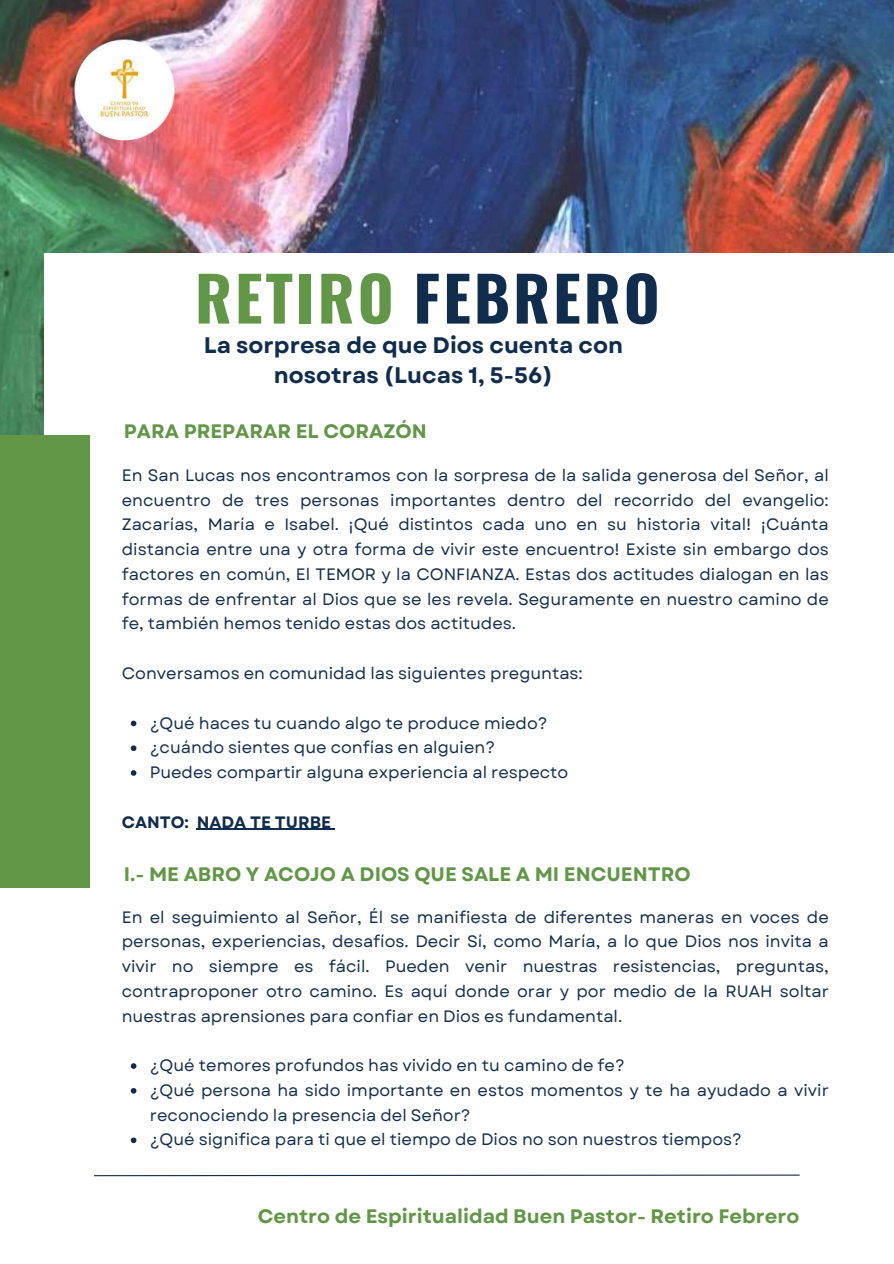
<style>
.page{position:relative;width:894px;height:1264px;background:#fff}
.page>*{position:absolute;margin:0;border:0;box-sizing:border-box;transform-origin:0 0}
.t1{font:700 61.5px "Oswald";letter-spacing:.05em;color:#112d4e}
.t2{font:700 22.5px/30.3px "Garet";color:#112d4e;text-align:center}
.t3{font:700 19.5px "Garet";color:#619746}
.t4{font:16.5px/24.8px "Garet";color:#112d4e;text-align:justify}
.t5{font:700 16.5px "Garet";color:#112d4e}
.s1{color:#619746}
</style>
<div class="page">
<img style="left:0;top:0;width:893px;height:434px">
<div style="left:45px;top:254px;width:848px;height:962px;background:#fff"></div>
<div style="left:0;top:434px;width:89px;height:453px;background:#619746"></div>
<svg style="left:94px;top:1174px;width:706px;height:2px"></svg>
<img style="left:63px;top:29px;width:122px;height:121px">
<svg style="left:131px;top:720px;width:5px;height:6px"></svg>
<svg style="left:131px;top:745px;width:5px;height:6px"></svg>
<svg style="left:131px;top:770px;width:5px;height:5px"></svg>
<hr style="left:197px;top:828px;width:134px;height:1px;background:#112d4e">
<svg style="left:131px;top:1063px;width:5px;height:5px"></svg>
<svg style="left:131px;top:1088px;width:5px;height:5px"></svg>
<svg style="left:131px;top:1137px;width:5px;height:6px"></svg>
<h1 class="t1" style="left:195px;top:250px;width:466px"><span class="s1">RETIRO</span> FEBRERO</h1>
<h2 class="t2" style="left:204px;top:330px;width:420px">La sorpresa de que Dios cuenta con nosotras (Lucas 1, 5-56)</h2>
<p class="t3" style="left:124px;top:416px;width:304px">PARA PREPARAR EL CORAZÓN</p>
<p class="t4" style="left:122px;top:463px;width:708px">En San Lucas nos encontramos con la sorpresa de la salida generosa del Señor, al encuentro de tres personas importantes dentro del recorrido del evangelio:<br>Zacarías, María e Isabel. ¡Qué distintos cada uno en su historia vital! ¡Cuánta distancia entre una y otra forma de vivir este encuentro! Existe sin embargo dos factores en común, El TEMOR y la CONFIANZA. Estas dos actitudes dialogan en las formas de enfrentar al Dios que se les revela. Seguramente en nuestro camino de fe, también hemos tenido estas dos actitudes.</p>
<p class="t4" style="left:122px;top:661px;width:462px">Conversamos en comunidad las siguientes preguntas:</p>
<p class="t4" style="left:150px;top:710px;width:420px;text-align:left">¿Qué haces tu cuando algo te produce miedo? ¿cuándo sientes que confías en alguien?<br>Puedes compartir alguna experiencia al respecto</p>
<p class="t5" style="left:122px;top:810px;width:211px">CANTO: NADA TE TURBE</p>
<p class="t3" style="left:124px;top:859px;width:568px">I.- ME ABRO Y ACOJO A DIOS QUE SALE A MI ENCUENTRO</p>
<p class="t4" style="left:122px;top:904px;width:708px">En el seguimiento al Señor, Él se manifiesta de diferentes maneras en voces de personas, experiencias, desafíos. Decir Sí, como María, a lo que Dios nos invita a vivir no siempre es fácil. Pueden venir nuestras resistencias, preguntas, contraproponer otro camino. Es aquí donde orar y por medio de la RUAH soltar nuestras aprensiones para confiar en Dios es fundamental.</p>
<p class="t4" style="left:150px;top:1053px;width:680px;text-align:left">¿Qué temores profundos has vivido en tu camino de fe?<br>¿Qué persona ha sido importante en estos momentos y te ha ayudado a vivir reconociendo la presencia del Señor?<br>¿Qué significa para ti que el tiempo de Dios no son nuestros tiempos?</p>
<p class="t3" style="left:257px;top:1202px;width:543px">Centro de Espiritualidad Buen Pastor- Retiro Febrero</p>
</div>
